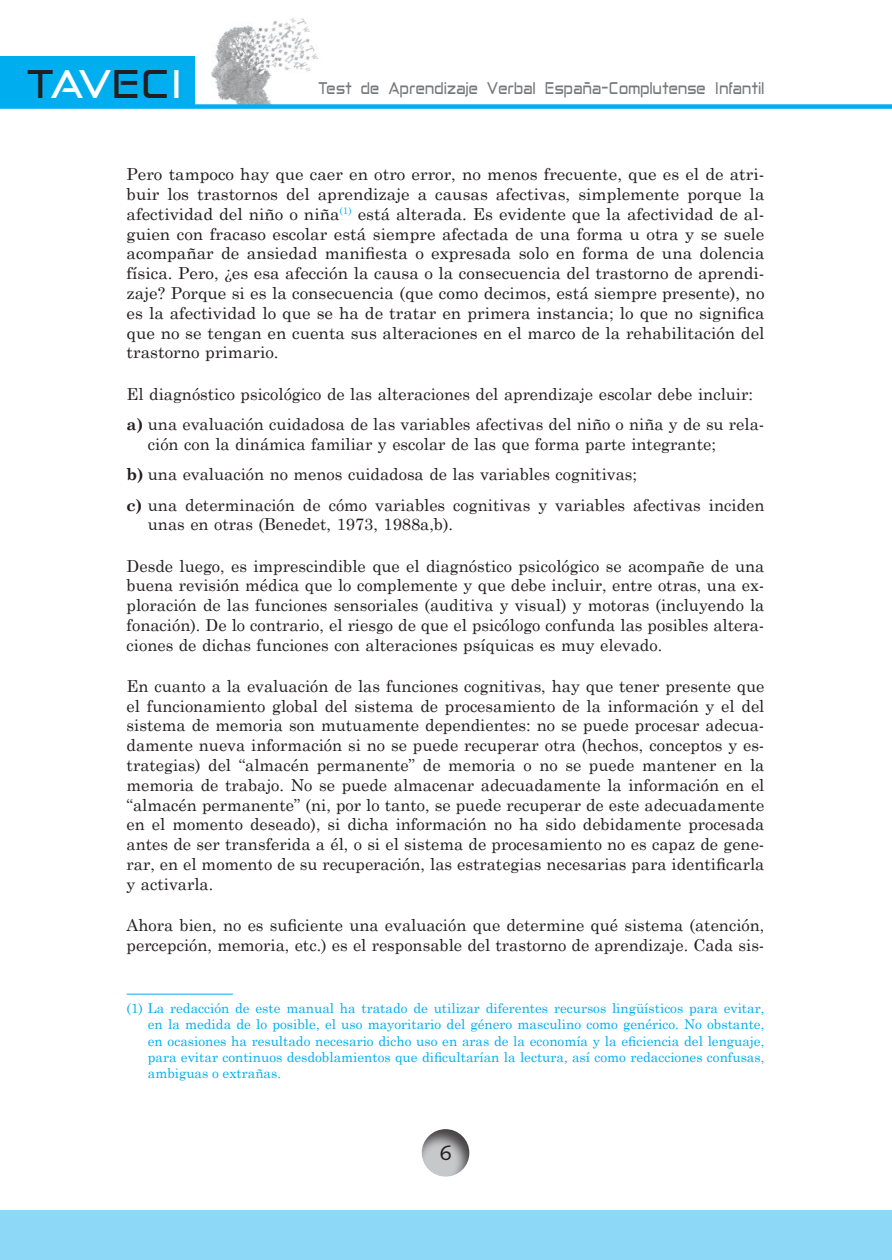
<style>
.page{position:relative;width:892px;height:1260px;background:#fff}
.page>*{position:absolute;margin:0;border:0;box-sizing:border-box;transform-origin:0 0}
.t1{font:39px "Anita Semi square";color:#231f20;scale:1.05 1}
.t2{font:21px "Syntax LT Std";color:#231f20}
.t3{font:16.5px/19.8px "Century Schoolbook";color:#231f20;text-align:justify}
.t4{font:16.5px "Anita Semi square";color:#76787b;scale:.83 1}
.t5{font:13.5px/16.2px "Century Schoolbook";color:#00aeef;text-align:justify}
.s1{color:#fff}
.s2{font-weight:700}
</style>
<div class="page">
<div style="left:0;top:56px;width:195px;height:51px;background:#00aeef"></div>
<div style="left:0;top:1210px;width:892px;height:50px;background:#8dd7f7"></div>
<img style="left:211px;top:18px;width:108px;height:86px">
<div style="left:0;top:104px;width:892px;height:5px;background:#00aeef"></div>
<svg style="left:421px;top:1129px;width:49px;height:48px"></svg>
<hr style="left:127px;top:994px;width:106px;height:1px;background:#00aeef">
<h1 class="t1" style="left:29px;top:62px;width:151px">T<span class="s1">AV</span>EC<span class="s1">I</span></h1>
<p class="t4" style="left:319px;top:78px;width:539px">Test de Aprendizaje Verbal España-Complutense Infantil</p>
<p class="t3" style="left:127px;top:163px;width:639px">Pero tampoco hay que caer en otro error, no menos frecuente, que es el de atri&shy;buir los trastornos del aprendizaje a causas afectivas, simplemente porque la afectividad del niño o niña<sup>(1)</sup> está alterada. Es evidente que la afectividad de al&shy;guien con fracaso escolar está siempre afectada de una forma u otra y se suele acompañar de ansiedad manifiesta o expresada solo en forma de una dolencia física. Pero, ¿es esa afección la causa o la consecuencia del trastorno de aprendi&shy;zaje? Porque si es la consecuencia (que como decimos, está siempre presente), no es la afectividad lo que se ha de tratar en primera instancia; lo que no significa que no se tengan en cuenta sus alteraciones en el marco de la rehabilitación del trastorno primario.</p>
<p class="t3" style="left:127px;top:377px;width:639px;line-height:30.5px">El diagnóstico psicológico de las alteraciones del aprendizaje escolar debe incluir: <span class="s2">a)</span> una evaluación cuidadosa de las variables afectivas del niño o niña y de su rela-</p>
<p class="t3" style="left:127px;top:427px;width:639px;line-height:30.5px;text-align:left;text-indent:21px">ción con la dinámica familiar y escolar de las que forma parte integrante;<br><span class="s2">b)</span> una evaluación no menos cuidadosa de las variables cognitivas;<br><span class="s2">c)</span> una determinación de cómo variables cognitivas y variables afectivas inciden</p>
<p class="t3" style="left:148px;top:516px;width:307px">unas en otras (Benedet, 1973, 1988a,b).</p>
<p class="t3" style="left:127px;top:554px;width:639px">Desde luego, es imprescindible que el diagnóstico psicológico se acompañe de una buena revisión médica que lo complemente y que debe incluir, entre otras, una ex&shy;ploración de las funciones sensoriales (auditiva y visual) y motoras (incluyendo la fonación). De lo contrario, el riesgo de que el psicólogo confunda las posibles altera&shy;ciones de dichas funciones con alteraciones psíquicas es muy elevado.</p>
<p class="t3" style="left:127px;top:674px;width:639px">En cuanto a la evaluación de las funciones cognitivas, hay que tener presente que el funcionamiento global del sistema de procesamiento de la información y el del sistema de memoria son mutuamente dependientes: no se puede procesar adecua&shy;damente nueva información si no se puede recuperar otra (hechos, conceptos y es&shy;trategias) del “almacén permanente” de memoria o no se puede mantener en la memoria de trabajo. No se puede almacenar adecuadamente la información en el “almacén permanente” (ni, por lo tanto, se puede recuperar de este adecuadamente en el momento deseado), si dicha información no ha sido debidamente procesada antes de ser transferida a él, o si el sistema de procesamiento no es capaz de gene&shy;rar, en el momento de su recuperación, las estrategias necesarias para identificarla y activarla.</p>
<p class="t3" style="left:127px;top:913px;width:639px">Ahora bien, no es suficiente una evaluación que determine qué sistema (atención, percepción, memoria, etc.) es el responsable del trastorno de aprendizaje. Cada sis-</p>
<p class="t5" style="left:148px;top:999px;width:618px;text-indent:-21px">(1) La redacción de este manual ha tratado de utilizar diferentes recursos lingüísticos para evitar, en la medida de lo posible, el uso mayoritario del género masculino como genérico. No obstante, en ocasiones ha resultado necesario dicho uso en aras de la economía y la eficiencia del lenguaje, para evitar continuos desdoblamientos que dificultarían la lectura, así como redacciones confusas, ambiguas o extrañas.</p>
<p class="t2" style="left:440px;top:1142px;width:13px">6</p>
</div>
